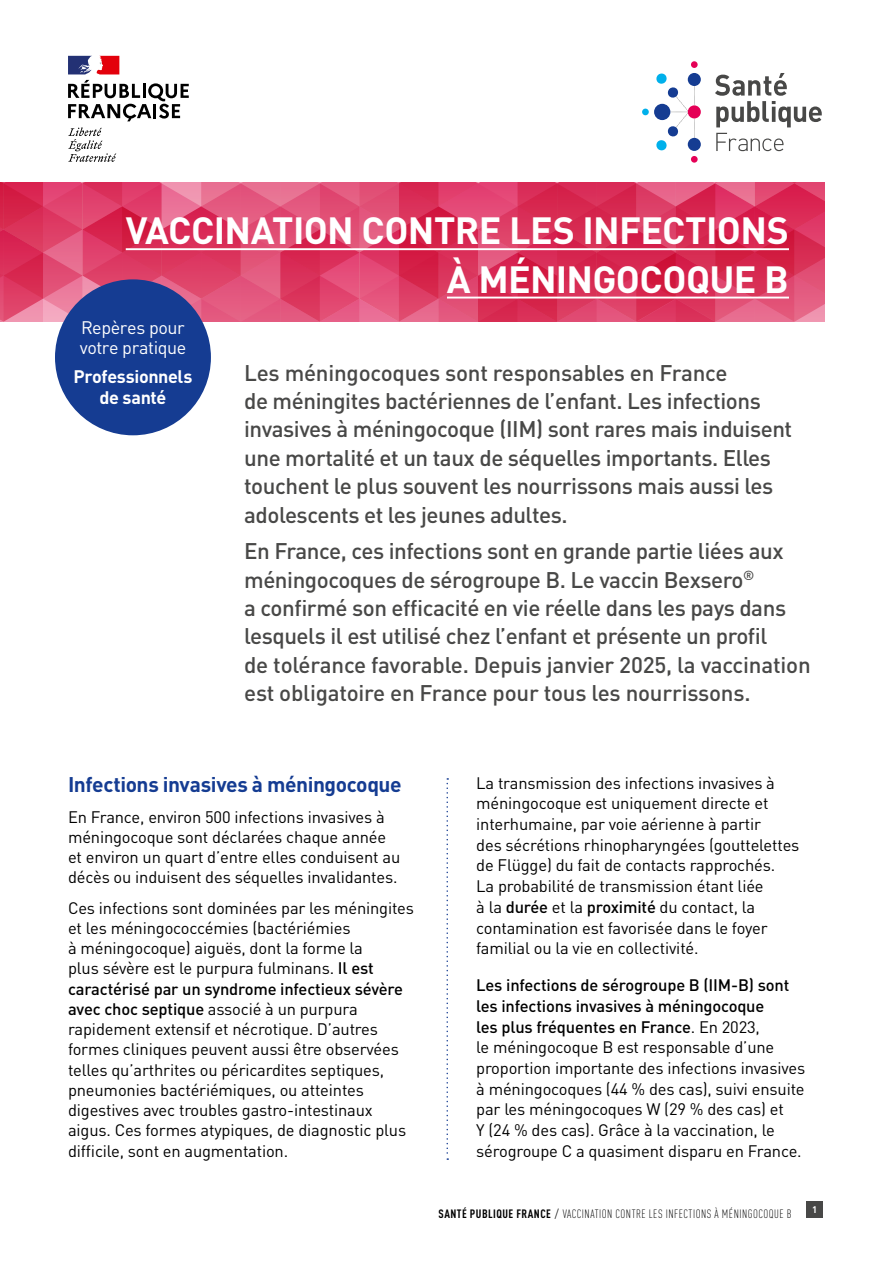
<style>
.page{position:relative;width:893px;height:1263px;background:#fff}
.page>*{position:absolute;margin:0;border:0;box-sizing:border-box;transform-origin:0 0}
.t1{font:700 37.5px/48.3px "DIN Pro";letter-spacing:-.015em;color:#fff;text-align:right}
.t2{font:500 22.35px/28.3px "DIN Pro";letter-spacing:-.02em;color:#484847}
.Texte_courant_C11{font:700 21px "DIN Pro";letter-spacing:-.02em;color:#153c92}
.t3{font:18px/20.7px "DIN Pro";letter-spacing:-.025em;color:#fff}
.t4{font:700 18px/20.7px "DIN Pro";letter-spacing:-.02em;color:#fff;text-align:center}
.Texte_courant_C11-2{font:16.5px/20.7px "DIN Pro";letter-spacing:-.01em;color:#000}
.t5{font:300 condensed 12px "DIN Pro";letter-spacing:.04em;color:#000}
.t6{font:700 9.45px "DIN Pro";color:#fff}
.s1{font-weight:500}
.s2{font-weight:700}
.s3{font-stretch:normal}
</style>
<div class="page">
<svg style="left:0;top:182px;width:825px;height:139px;background:#dd3d65"></svg>
<svg style="left:446px;top:778px;width:2px;height:382px"></svg>
<div style="left:806px;top:1201px;width:17px;height:17px;background:#484847"></div>
<svg style="left:68px;top:80px;width:121px;height:41px"></svg>
<svg style="left:68px;top:127px;width:48px;height:35px"></svg>
<svg style="left:68px;top:56px;width:51px;height:18px"></svg>
<svg style="left:694px;top:86px;width:1px;height:19px"></svg>
<svg style="left:694px;top:119px;width:1px;height:19px"></svg>
<svg style="left:654px;top:104px;width:16px;height:16px"></svg>
<div style="left:688px;top:138px;width:13px;height:13px;background:#153c92;border-radius:50%"></div>
<div style="left:688px;top:73px;width:13px;height:13px;background:#153c92;border-radius:50%"></div>
<div style="left:688px;top:105px;width:13px;height:13px;background:#e50056;border-radius:50%"></div>
<div style="left:642px;top:109px;width:7px;height:6px;background:#00b0eb;border-radius:50%"></div>
<svg style="left:656px;top:73px;width:32px;height:78px"></svg>
<div style="left:691px;top:156px;width:7px;height:7px;background:#e50056;border-radius:50%"></div>
<div style="left:691px;top:61px;width:7px;height:7px;background:#e50056;border-radius:50%"></div>
<svg style="left:715px;top:73px;width:107px;height:54px"></svg>
<svg style="left:716px;top:133px;width:67px;height:18px"></svg>
<div style="left:55px;top:279px;width:156px;height:156px;background:#153c92;border-radius:50%"></div>
<hr style="left:126px;top:248px;width:663px;height:2px;background:#fff">
<hr style="left:447px;top:297px;width:342px;height:1px;background:#fff">
<p class="t1" style="left:126px;top:205px;width:664px">VACCINATION CONTRE LES INFECTIONS<br>À MÉNINGOCOQUE B</p>
<p class="t3" style="left:80px;top:316px;width:108px">Repères pour votre pratique</p>
<p class="t4" style="left:73px;top:365px;width:121px">Professionnels de santé</p>
<p class="t2" style="left:244px;top:357px;width:550px">Les méningocoques sont responsables en France<br>de méningites bactériennes de l’enfant. Les infections invasives à méningocoque (IIM) sont rares mais induisent une mortalité et un taux de séquelles importants. Elles touchent le plus souvent les nourrissons mais aussi les adolescents et les jeunes adultes.</p>
<p class="t2" style="left:244px;top:536px;width:568px">En France, ces infections sont en grande partie liées aux méningocoques de sérogroupe B. Le vaccin Bexsero<sup>®<br></sup>a confirmé son efficacité en vie réelle dans les pays dans lesquels il est utilisé chez l’enfant et présente un profil<br>de tolérance favorable. Depuis janvier 2025, la vaccination est obligatoire en France pour tous les nourrissons.</p>
<p class="Texte_courant_C11" style="left:68px;top:770px;width:335px">Infections invasives à méningocoque</p>
<p class="Texte_courant_C11-2" style="left:68px;top:806px;width:334px;line-height:20.2px">En France, environ 500 infections invasives à méningocoque sont déclarées chaque année et environ un quart d’entre elles conduisent au décès ou induisent des séquelles invalidantes.</p>
<p class="Texte_courant_C11-2" style="left:68px;top:897px;width:347px;line-height:20.2px">Ces infections sont dominées par les méningites et les méningococcémies (bactériémies<br>à méningocoque) aiguës, dont la forme la<br>plus sévère est le purpura fulminans. <span class="s1">Il est caractérisé par un syndrome infectieux sévère avec choc septique</span> associé à un purpura rapidement extensif et nécrotique. D’autres formes cliniques peuvent aussi être observées telles qu’arthrites ou péricardites septiques, pneumonies bactériémiques, ou atteintes digestives avec troubles gastro-intestinaux aigus. Ces formes atypiques, de diagnostic plus difficile, sont en augmentation.</p>
<p class="Texte_courant_C11-2" style="left:476px;top:772px;width:325px">La transmission des infections invasives à méningocoque est uniquement directe et interhumaine, par voie aérienne à partir<br>des sécrétions rhinopharyngées (gouttelettes de Flügge) du fait de contacts rapprochés.<br>La probabilité de transmission étant liée<br>à la <span class="s1">durée</span> et la <span class="s1">proximité</span> du contact, la contamination est favorisée dans le foyer familial ou la vie en collectivité.</p>
<p class="Texte_courant_C11-2" style="left:476px;top:974px;width:330px"><span class="s1">Les infections de sérogroupe B (IIM-B) sont les infections invasives à méningocoque<br>les plus fréquentes en France</span>. En 2023,<br>le méningocoque B est responsable d’une proportion importante des infections invasives à méningocoques (44 % des cas), suivi ensuite par les méningocoques W (29 % des cas) et<br>Y (24 % des cas). Grâce à la vaccination, le sérogroupe C a quasiment disparu en France.</p>
<p class="t5" style="left:439px;top:1206px;width:354px"><span class="s2">SANTÉ PUBLIQUE FRANCE</span> <span class="s3">/</span> VACCINATION CONTRE LES INFECTIONS À MÉNINGOCOQUE B</p>
<p class="t6" style="left:812px;top:1203px;width:7px">1</p>
</div>
